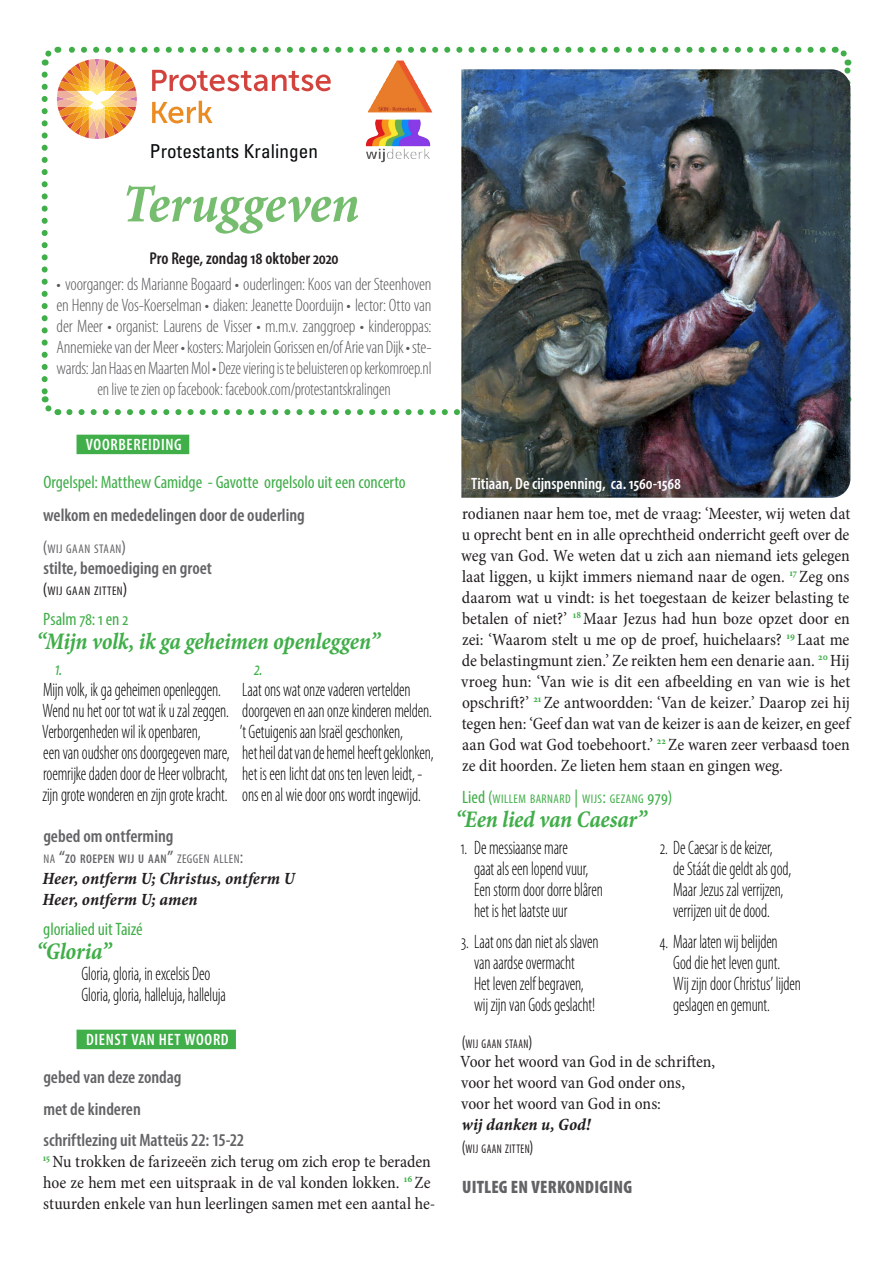
<style>
.page{position:relative;width:893px;height:1263px;background:#fff}
.page>*{position:absolute;margin:0;border:0;box-sizing:border-box;transform-origin:0 0}
.kopje_gecentreerd{font:54px "Minion Pro Bold Cn It Capt";color:#76bd6f}
.lied{font:24px "Minion Pro Bold Cn It Capt";letter-spacing:-.01em;color:#40ae49;scale:.95 1}
.Liedtekst{font:300 condensed 19.5px "Myriad Pro";letter-spacing:-.01em;color:#000;scale:.85 1}
.Liedtekst-2{font:italic condensed 19.5px "Myriad Pro";color:#40ae49;scale:.85 1}
.t1{font:condensed 19.2px "Univers";letter-spacing:.005em;color:#070a0b}
.structuur_gecentreer{font:300 condensed 18px/21px "Myriad Pro";letter-spacing:-.015em;color:#57585a;text-align:center}
.structuur{font:600 condensed 18px "Myriad Pro";color:#636366}
.structuur_in_kleur{font:condensed 18px "Myriad Pro";letter-spacing:-.005em;color:#40ae49}
.structuur-2{font:900 condensed 18px "Myriad Pro";letter-spacing:.01em;color:#636366}
.t2{font:condensed 17.25px/21px "Minion Pro";letter-spacing:-.005em;color:#231f20}
.t3{font:17.25px "Minion Pro Bold Cn It Capt";letter-spacing:.005em;color:#231f20}
.t4{font:600 condensed 17.25px "Myriad Pro";color:#231f20}
.hoofdstructuur_litur{font:600 condensed 16.5px "Myriad Pro";letter-spacing:.015em;color:#fff}
.hoofdstructuur_litur-2{font:600 condensed 16.5px "Myriad Pro";letter-spacing:.04em;color:#fff}
.structuur_in_kleur-2{font:condensed 12.6px "Myriad Pro";letter-spacing:.035em;color:#40ae49}
.structuur-3{font:600 condensed 12.6px "Myriad Pro";letter-spacing:.03em;color:#636366}
.Liedtekst-3{font:condensed 12.6px "Myriad Pro";letter-spacing:.035em;color:#231f20;scale:.85 1}
.Liedtekst-4{font:condensed 12.6px "Myriad Pro";letter-spacing:.035em;color:#231f20}
.structuur-4{font:condensed 12.6px "Myriad Pro";letter-spacing:.04em;color:#636366}
.s1{font-size:18px}
.s2{font-weight:400}
.s3{font-weight:400;font-size:18px}
</style>
<div class="page">
<img style="left:461px;top:419px;width:389px;height:79px">
<img style="left:41px;top:46px;width:811px;height:373px">
<img style="left:366px;top:120px;width:64px;height:26px">
<img style="left:368px;top:61px;width:64px;height:51px">
<div style="left:77px;top:435px;width:112px;height:19px;background:#40ae49"></div>
<div style="left:77px;top:1030px;width:159px;height:19px;background:#40ae49"></div>
<p class="t1" style="left:150px;top:139px;width:170px">Protestants Kralingen</p>
<p class="kopje_gecentreerd" style="left:122px;top:166px;width:239px">Teruggeven</p>
<p class="t4" style="left:149px;top:249px;width:191px">Pro Rege, zondag 18 oktober 2020</p>
<p class="structuur_gecentreer" style="left:57px;top:274px;width:377px">• voorganger: ds Marianne Bogaard • ouderlingen: Koos van der Steenhoven en Henny de Vos-Koerselman • diaken: Jeanette Doorduijn • lector: Otto van der Meer • organist: Laurens de Visser • m.m.v. zanggroep • kinderoppas:<br>Annemieke van der Meer • kosters: Marjolein Gorissen en/of Arie van Dijk• ste&shy;wards: Jan Haas en Maarten Mol • Deze viering is te beluisteren op kerkomroep.nl en live te zien op facebook: facebook.com/protestantskralingen</p>
<p class="hoofdstructuur_litur-2" style="left:86px;top:435px;width:97px">VOORBEREIDING</p>
<p class="structuur_in_kleur" style="left:43px;top:471px;width:364px">Orgelspel: Matthew Camidge - Gavotte orgelsolo uit een concerto</p>
<p class="structuur" style="left:43px;top:505px;width:263px">welkom en mededelingen door de ouderling</p>
<p class="structuur-4" style="left:43px;top:541px;width:85px"><span class="s1">(</span>WIJ GAAN STAAN<span class="s1">)</span></p>
<p class="structuur" style="left:44px;top:558px;width:170px">stilte, bemoediging en groet</p>
<p class="Liedtekst-4" style="left:43px;top:583px;width:86px"><span class="s1">(</span>WIJ GAAN ZITTEN<span class="s1">)</span></p>
<p class="structuur_in_kleur" style="left:43px;top:608px;width:87px">Psalm 78: 1 en 2</p>
<p class="lied" style="left:37px;top:624px;width:363px">“Mijn volk, ik ga geheimen openleggen”</p>
<p class="Liedtekst-2" style="left:55px;top:657px;width:10px">1.</p>
<p class="Liedtekst" style="left:43px;top:679px;width:211px">Mijn volk, ik ga geheimen openleggen.</p>
<p class="Liedtekst" style="left:42px;top:700px;width:221px">Wend nu het oor tot wat ik u zal zeggen.</p>
<p class="Liedtekst" style="left:42px;top:721px;width:188px">Verborgenheden wil ik openbaren,</p>
<p class="Liedtekst" style="left:43px;top:742px;width:221px">een van oudsher ons doorgegeven mare,</p>
<p class="Liedtekst" style="left:43px;top:763px;width:219px">roemrijke daden door de Heer volbracht,</p>
<p class="Liedtekst" style="left:42px;top:784px;width:219px">zijn grote wonderen en zijn grote kracht.</p>
<p class="Liedtekst-2" style="left:254px;top:657px;width:11px">2.</p>
<p class="Liedtekst" style="left:242px;top:679px;width:199px">Laat ons wat onze vaderen vertelden</p>
<p class="Liedtekst" style="left:242px;top:700px;width:225px">doorgeven en aan onze kinderen melden.</p>
<p class="Liedtekst" style="left:240px;top:721px;width:193px">’t Getuigenis aan Israël geschonken,</p>
<p class="Liedtekst" style="left:242px;top:742px;width:227px">het heil dat van de hemel heeft geklonken,</p>
<p class="Liedtekst" style="left:242px;top:763px;width:213px">het is een licht dat ons ten leven leidt, -</p>
<p class="Liedtekst" style="left:242px;top:784px;width:212px">ons en al wie door ons wordt ingewijd.</p>
<p class="structuur" style="left:43px;top:826px;width:132px">gebed om ontferming</p>
<p class="structuur-3" style="left:44px;top:851px;width:201px"><span class="s2">NA</span> <span class="s1">“</span>ZO ROEPEN WIJ U AAN<span class="s1">”</span> <span class="s2">ZEGGEN ALLEN</span><span class="s3">:</span></p>
<p class="t3" style="left:42px;top:866px;width:254px">Heer, ontferm U; Christus, ontferm U</p>
<p class="t3" style="left:42px;top:887px;width:157px">Heer, ontferm U; amen</p>
<p class="structuur_in_kleur" style="left:43px;top:918px;width:101px">glorialied uit Taizé</p>
<p class="lied" style="left:37px;top:934px;width:80px">“Gloria”</p>
<p class="Liedtekst" style="left:81px;top:963px;width:153px">Gloria, gloria, in excelsis Deo</p>
<p class="Liedtekst" style="left:81px;top:984px;width:172px">Gloria, gloria, halleluja, halleluja</p>
<p class="hoofdstructuur_litur-2" style="left:86px;top:1030px;width:144px">DIENST VAN HET WOORD</p>
<p class="structuur" style="left:43px;top:1067px;width:140px">gebed van deze zondag</p>
<p class="structuur" style="left:44px;top:1099px;width:99px">met de kinderen</p>
<p class="structuur" style="left:44px;top:1130px;width:202px">schriftlezing uit Matteüs 22: 15-22</p>
<p class="t2" style="left:43px;top:1151px;width:394px"><sup>15</sup> Nu trokken de farizeeën zich terug om zich erop te beraden hoe ze hem met een uitspraak in de val konden lokken. <sup>16</sup> Ze stuurden enkele van hun leerlingen samen met een aantal he-</p>
<p class="hoofdstructuur_litur" style="left:471px;top:474px;width:211px">Titiaan, De cijnspenning, ca. 1560-1568</p>
<p class="t2" style="left:461px;top:503px;width:391px;text-align:justify">rodianen naar hem toe, met de vraag: ‘Meester, wij weten dat u oprecht bent en in alle oprechtheid onderricht geeft over de weg van God. We weten dat u zich aan niemand iets gelegen laat liggen, u kijkt immers niemand naar de ogen. <sup>17</sup> Zeg ons daarom wat u vindt: is het toegestaan de keizer belasting te betalen of niet?’ <sup>18</sup> Maar Jezus had hun boze opzet door en zei: ‘Waarom stelt u me op de proef, huichelaars? <sup>19</sup> Laat me de belastingmunt zien.’ Ze reikten hem een denarie aan. <sup>20</sup> Hij vroeg hun: ‘Van wie is dit een afbeelding en van wie is het opschrift?’ <sup>21</sup> Ze antwoordden: ‘Van de keizer.’ Daarop zei hij tegen hen: ‘Geef dan wat van de keizer is aan de keizer, en geef aan God wat God toebehoort.’ <sup>22</sup> Ze waren zeer verbaasd toen ze dit hoorden. Ze lieten hem staan en gingen weg.</p>
<p class="structuur_in_kleur-2" style="left:462px;top:791px;width:212px"><span class="s1">Lied</span> <span class="s1">(</span>WILLEM BARNARD <span class="s1">|</span> WIJS<span class="s1">:</span> GEZANG <span class="s1">979)</span></p>
<p class="lied" style="left:455px;top:803px;width:203px">“Een lied van Caesar”</p>
<p class="Liedtekst" style="left:461px;top:837px;width:127px">1. De messiaanse mare</p>
<p class="Liedtekst" style="left:474px;top:858px;width:136px">gaat als een lopend vuur,</p>
<p class="Liedtekst" style="left:474px;top:879px;width:153px">Een storm door dorre blâren</p>
<p class="Liedtekst" style="left:474px;top:900px;width:111px">het is het laatste uur</p>
<p class="Liedtekst" style="left:660px;top:837px;width:134px">2. De Caesar is de keizer,</p>
<p class="Liedtekst" style="left:673px;top:858px;width:140px">de Stáát die geldt als god,</p>
<p class="Liedtekst" style="left:673px;top:879px;width:131px">Maar Jezus zal verrijzen,</p>
<p class="Liedtekst" style="left:673px;top:900px;width:115px">verrijzen uit de dood.</p>
<p class="Liedtekst" style="left:461px;top:931px;width:163px">3. Laat ons dan niet als slaven</p>
<p class="Liedtekst" style="left:474px;top:952px;width:120px">van aardse overmacht</p>
<p class="Liedtekst" style="left:474px;top:973px;width:130px">Het leven zelf begraven,</p>
<p class="Liedtekst" style="left:474px;top:994px;width:144px">wij zijn van Gods geslacht!</p>
<p class="Liedtekst" style="left:660px;top:931px;width:140px">4. Maar laten wij belijden</p>
<p class="Liedtekst" style="left:673px;top:952px;width:127px">God die het leven gunt.</p>
<p class="Liedtekst" style="left:673px;top:973px;width:152px">Wij zijn door Christus’ lijden</p>
<p class="Liedtekst" style="left:673px;top:994px;width:115px">geslagen en gemunt.</p>
<p class="Liedtekst-3" style="left:462px;top:1036px;width:85px"><span class="s1">(</span>WIJ GAAN STAAN<span class="s1">)</span></p>
<p class="t2" style="left:460px;top:1051px;width:256px">Voor het woord van God in de schriften,</p>
<p class="t2" style="left:461px;top:1072px;width:225px">voor het woord van God onder ons,</p>
<p class="t2" style="left:461px;top:1093px;width:201px">voor het woord van God in ons:</p>
<p class="t3" style="left:461px;top:1113px;width:131px">wij danken u, God!</p>
<p class="Liedtekst-3" style="left:462px;top:1141px;width:86px"><span class="s1">(</span>WIJ GAAN ZITTEN<span class="s1">)</span></p>
<p class="structuur-2" style="left:462px;top:1177px;width:171px">UITLEG EN VERKONDIGING</p>
</div>
